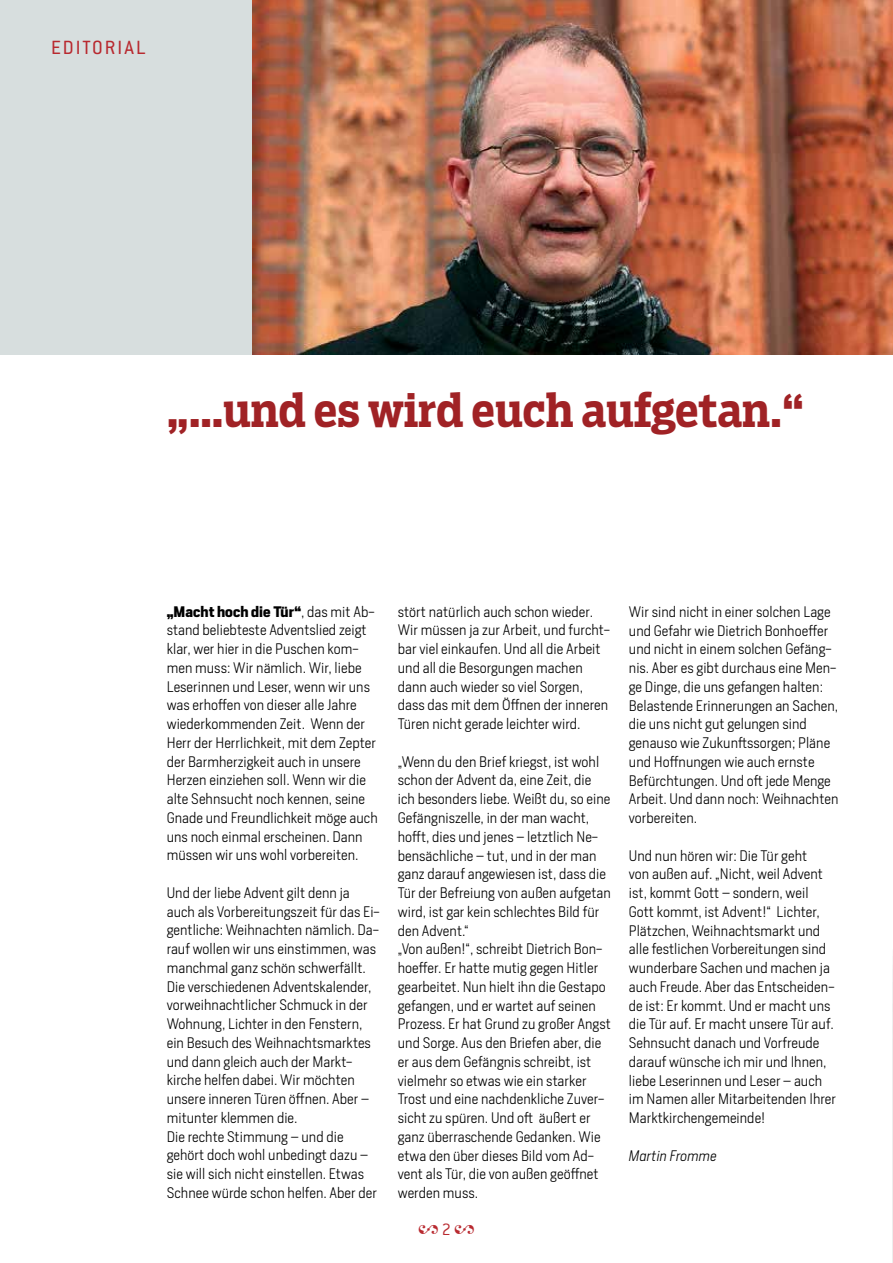
<style>
.page{position:relative;width:893px;height:1263px;background:#fff}
.page>*{position:absolute;margin:0;border:0;box-sizing:border-box;transform-origin:0 0}
.t1{font:700 45px "Boomer Serif Cond";color:#a02225}
.t2{font:21px "Conduit ITC Std";letter-spacing:.1em;color:#b8292f}
.t3{font:18px "Adobe Garamond Pro";color:#b8292f}
.t4{font:300 14.25px/18.8px "Heron Sans";letter-spacing:.005em;color:#000}
.t5{font:italic 300 14.25px "Heron Sans";letter-spacing:.005em;color:#000}
.s1{font-weight:700}
.s2{font-family:"Conduit ITC Std";font-weight:300}
</style>
<div class="page">
<div style="left:0;top:0;width:263px;height:354px;background:#d7dede"></div>
<img style="left:253px;top:0;width:640px;height:354px">
<hr style="left:892px;top:949px;width:1px;height:314px;background:#1d1316">
<h2 class="t2" style="left:51px;top:35px;width:96px">EDITORIAL</h2>
<h1 class="t1" style="left:167px;top:384px;width:639px">„…und es wird euch aufgetan.“</h1>
<p class="t4" style="left:167px;top:602px;width:213px"><span class="s1">„Macht hoch die Tür“</span>, das mit Ab&shy;stand beliebteste Adventslied zeigt klar, wer hier in die Puschen kom&shy;men muss: Wir nämlich. Wir, liebe Leserinnen und Leser, wenn wir uns was erhoffen von dieser alle Jahre wiederkommenden Zeit. Wenn der Herr der Herrlichkeit, mit dem Zepter der Barmherzigkeit auch in unsere Herzen einziehen soll. Wenn wir die alte Sehnsucht noch kennen, seine Gnade und Freundlichkeit möge auch uns noch einmal erscheinen. Dann müssen wir uns wohl vorbereiten.</p>
<p class="t4" style="left:167px;top:883px;width:215px">Und der liebe Advent gilt denn ja auch als Vorbereitungszeit für das Ei&shy;gentliche: Weihnachten nämlich. Da&shy;rauf wollen wir uns einstimmen, was manchmal ganz schön schwerfällt.<br>Die verschiedenen Adventskalender, vorweihnachtlicher Schmuck in der Wohnung, Lichter in den Fenstern, ein Besuch des Weihnachtsmarktes und dann gleich auch der Markt&shy;kirche helfen dabei. Wir möchten unsere inneren Türen öffnen. Aber – mitunter klemmen die.<br>Die rechte Stimmung – und die gehört doch wohl unbedingt dazu – sie will sich nicht einstellen. Etwas Schnee würde schon helfen. Aber der</p>
<p class="t4" style="left:398px;top:602px;width:214px">stört natürlich auch schon wieder.<br>Wir müssen ja zur Arbeit, und furcht&shy;bar viel einkaufen. Und all die Arbeit und all die Besorgungen machen dann auch wieder so viel Sorgen, dass das mit dem Öffnen der inneren Türen nicht gerade leichter wird.</p>
<p class="t4" style="left:398px;top:752px;width:215px">„Wenn du den Brief kriegst, ist wohl schon der Advent da, eine Zeit, die ich besonders liebe. Weißt du, so eine Gefängniszelle, in der man wacht, hofft, dies und jenes – letztlich Ne&shy;bensächliche – tut, und in der man ganz darauf angewiesen ist, dass die Tür der Befreiung von außen aufgetan wird, ist gar kein schlechtes Bild für den Advent.“<br>„Von außen!“, schreibt Dietrich Bon&shy;hoeffer. Er hatte mutig gegen Hitler gearbeitet. Nun hielt ihn die Gestapo gefangen, und er wartet auf seinen Prozess. Er hat Grund zu großer Angst und Sorge. Aus den Briefen aber, die er aus dem Gefängnis schreibt, ist vielmehr so etwas wie ein starker Trost und eine nachdenkliche Zuver&shy;sicht zu spüren. Und oft äußert er ganz überraschende Gedanken. Wie etwa den über dieses Bild vom Ad&shy;vent als Tür, die von außen geöffnet werden muss.</p>
<p class="t3" style="left:418px;top:1219px;width:58px">2 <span class="s2">2</span> 2</p>
<p class="t4" style="left:629px;top:602px;width:211px">Wir sind nicht in einer solchen Lage und Gefahr wie Dietrich Bonhoeffer und nicht in einem solchen Gefäng&shy;nis. Aber es gibt durchaus eine Men&shy;ge Dinge, die uns gefangen halten:<br>Belastende Erinnerungen an Sachen, die uns nicht gut gelungen sind genauso wie Zukunftssorgen; Pläne und Hoffnungen wie auch ernste<br>Befürchtungen. Und oft jede Menge<br>Arbeit. Und dann noch: Weihnachten vorbereiten.</p>
<p class="t4" style="left:629px;top:846px;width:209px">Und nun hören wir: Die Tür geht<br>von außen auf. „Nicht, weil Advent ist, kommt Gott – sondern, weil<br>Gott kommt, ist Advent!“ Lichter,<br>Plätzchen, Weihnachtsmarkt und alle festlichen Vorbereitungen sind wunderbare Sachen und machen ja auch Freude. Aber das Entscheiden&shy;de ist: Er kommt. Und er macht uns die Tür auf. Er macht unsere Tür auf.<br>Sehnsucht danach und Vorfreude darauf wünsche ich mir und Ihnen, liebe Leserinnen und Leser – auch im Namen aller Mitarbeitenden Ihrer<br>Marktkirchengemeinde!</p>
<p class="t5" style="left:629px;top:1146px;width:90px">Martin Fromme</p>
</div>
